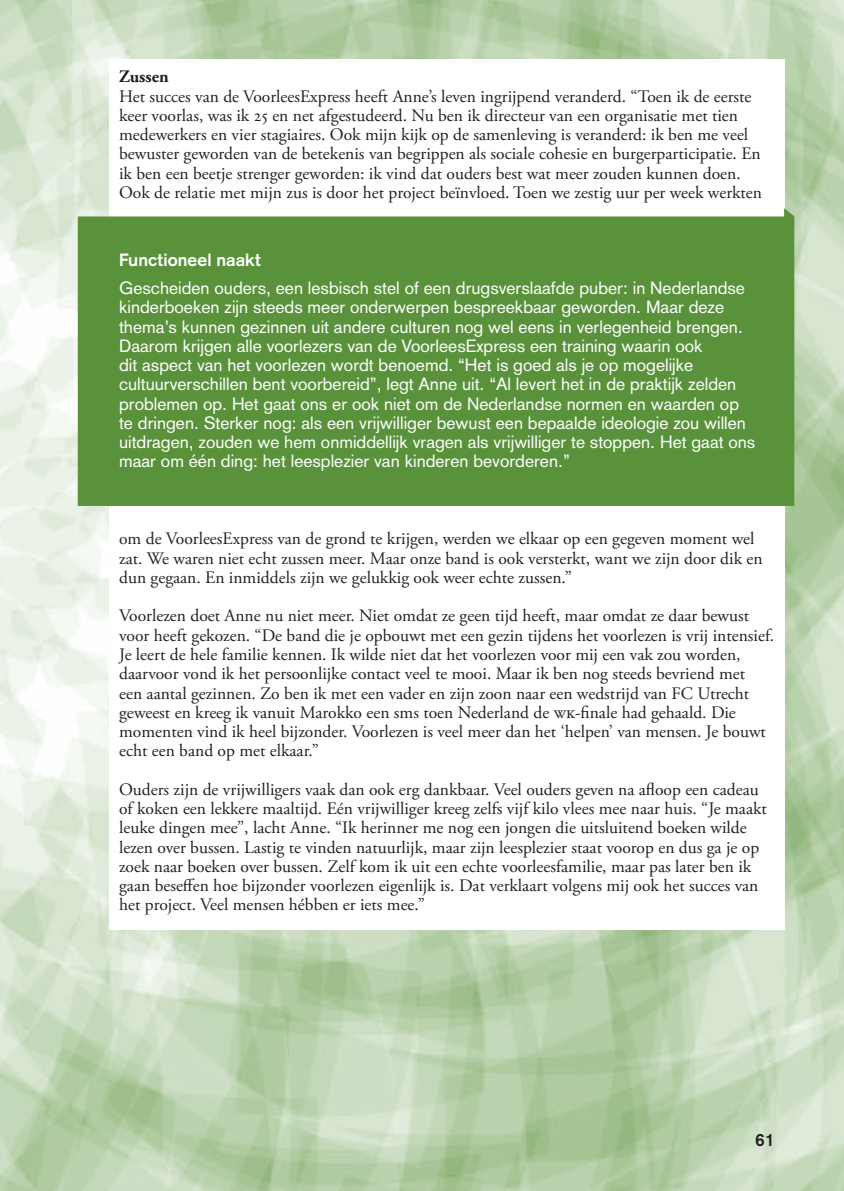
<style>
.page{position:relative;width:844px;height:1191px;background:#fff}
.page>*{position:absolute;margin:0;border:0;box-sizing:border-box;transform-origin:0 0}
.t1{font:17.5px/19.2px "Adobe Garamond Pro";color:#231f20}
.t2{font:17.5px/19.2px "Akzidenz Grotesk";color:#fff}
.t3{font:700 17.5px "Akzidenz Grotesk";letter-spacing:.005em;color:#fff}
.t4{font:700 17.5px "Adobe Garamond Pro";color:#231f20}
.t5{font:700 17.5px "Akzidenz Grotesk";color:#231f20}
</style>
<div class="page">
<div style="left:78px;top:208px;width:716px;height:298px;background:#59923a"></div>
<p class="t4" style="left:119px;top:67px;width:51px">Zussen</p>
<p class="t1" style="left:119px;top:87px;width:644px">Het succes van de VoorleesExpress heeft Anne’s leven ingrijpend veranderd. “Toen ik de eerste keer voorlas, was ik 25 en net afgestudeerd. Nu ben ik directeur van een organisatie met tien medewerkers en vier stagiaires. Ook mijn kijk op de samenleving is veranderd: ik ben me veel bewuster geworden van de betekenis van begrippen als sociale cohesie en burgerparticipatie. En ik ben een beetje strenger geworden: ik vind dat ouders best wat meer zouden kunnen doen.<br>Ook de relatie met mijn zus is door het project beïnvloed. Toen we zestig uur per week werkten</p>
<p class="t3" style="left:119px;top:249px;width:143px">Functioneel naakt</p>
<p class="t2" style="left:119px;top:278px;width:637px">Gescheiden ouders, een lesbisch stel of een drugsverslaafde puber: in Nederlandse kinderboeken zijn steeds meer onderwerpen bespreekbaar geworden. Maar deze thema’s kunnen gezinnen uit andere culturen nog wel eens in verlegenheid brengen.<br>Daarom krijgen alle voorlezers van de VoorleesExpress een training waarin ook<br>dit aspect van het voorlezen wordt benoemd. “Het is goed als je op mogelijke cultuurverschillen bent voorbereid”, legt Anne uit. “Al levert het in de praktijk zelden problemen op. Het gaat ons er ook niet om de Nederlandse normen en waarden op te dringen. Sterker nog: als een vrijwilliger bewust een bepaalde ideologie zou willen uitdragen, zouden we hem onmiddellijk vragen als vrijwilliger te stoppen. Het gaat ons maar om één ding: het leesplezier van kinderen bevorderen.”</p>
<p class="t1" style="left:119px;top:530px;width:645px">om de VoorleesExpress van de grond te krijgen, werden we elkaar op een gegeven moment wel zat. We waren niet echt zussen meer. Maar onze band is ook versterkt, want we zijn door dik en dun gegaan. En inmiddels zijn we gelukkig ook weer echte zussen.”</p>
<p class="t1" style="left:119px;top:607px;width:656px">Voorlezen doet Anne nu niet meer. Niet omdat ze geen tijd heeft, maar omdat ze daar bewust voor heeft gekozen. “De band die je opbouwt met een gezin tijdens het voorlezen is vrij intensief.<br>Je leert de hele familie kennen. Ik wilde niet dat het voorlezen voor mij een vak zou worden, daarvoor vond ik het persoonlijke contact veel te mooi. Maar ik ben nog steeds bevriend met<br>een aantal gezinnen. Zo ben ik met een vader en zijn zoon naar een wedstrijd van FC Utrecht geweest en kreeg ik vanuit Marokko een sms toen Nederland de wk-finale had gehaald. Die momenten vind ik heel bijzonder. Voorlezen is veel meer dan het ‘helpen’ van mensen. Je bouwt echt een band op met elkaar.”</p>
<p class="t1" style="left:119px;top:780px;width:649px">Ouders zijn de vrijwilligers vaak dan ook erg dankbaar. Veel ouders geven na afloop een cadeau of koken een lekkere maaltijd. Eén vrijwilliger kreeg zelfs vijf kilo vlees mee naar huis. “Je maakt leuke dingen mee”, lacht Anne. “Ik herinner me nog een jongen die uitsluitend boeken wilde lezen over bussen. Lastig te vinden natuurlijk, maar zijn leesplezier staat voorop en dus ga je op zoek naar boeken over bussen. Zelf kom ik uit een echte voorleesfamilie, maar pas later ben ik gaan beseffen hoe bijzonder voorlezen eigenlijk is. Dat verklaart volgens mij ook het succes van het project. Veel mensen hébben er iets mee.”</p>
<p class="t5" style="left:754px;top:1129px;width:21px">61</p>
</div>
